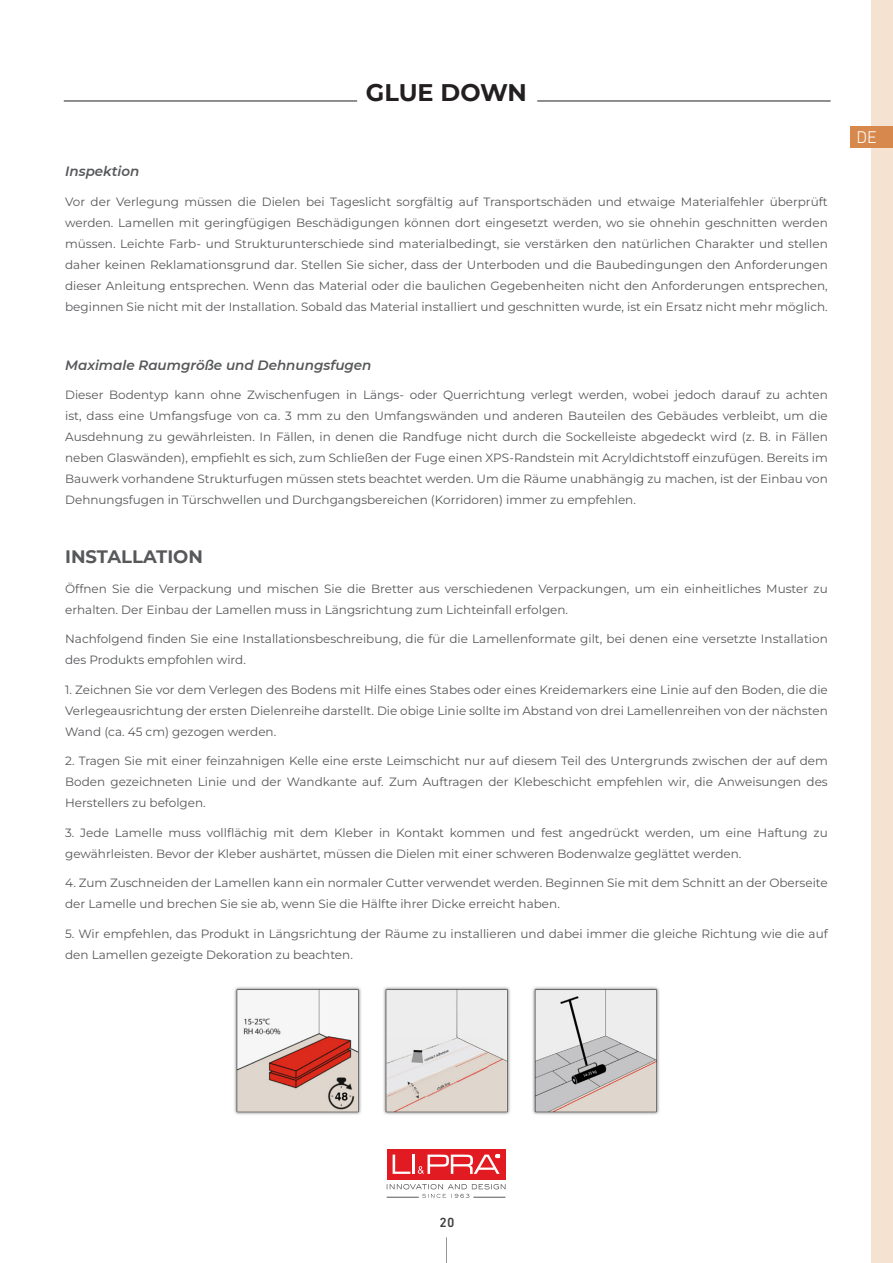
<style>
.page{position:relative;width:893px;height:1263px;background:#fff}
.page>*{position:absolute;margin:0;border:0;box-sizing:border-box;transform-origin:0 0}
.t1{font:700 24px "Montserrat";letter-spacing:-.005em;color:#231f20}
.t2{font:700 18px "Montserrat";color:#57585a}
.t3{font:300 17.25px "DIN Next LT Pro";color:#fff}
.t4{font:italic 600 13.5px "Montserrat";color:#57585a}
.t5{font:500 13.5px "DIN Next LT Pro";color:#3e3e3f}
.t6{font:12px/21px "Montserrat";color:#57585a}
</style>
<div class="page">
<div style="left:872px;top:0;width:21px;height:1263px;background:#f5e2d1"></div>
<svg style="left:446px;top:1237px;width:1px;height:26px"></svg>
<div style="left:387px;top:1149px;width:118px;height:31px;background:#e21a21"></div>
<svg style="left:393px;top:1154px;width:17px;height:20px"></svg>
<hr style="left:412px;top:1154px;width:2px;height:20px;background:#fff">
<svg style="left:418px;top:1154px;width:82px;height:20px"></svg>
<svg style="left:387px;top:1184px;width:118px;height:14px"></svg>
<div style="left:850px;top:126px;width:43px;height:22px;background:#d7894d"></div>
<hr style="left:537px;top:101px;width:294px;height:1px;background:#231f20">
<hr style="left:64px;top:101px;width:293px;height:1px;background:#231f20">
<img style="left:234px;top:987px;width:426px;height:128px">
<h1 class="t1" style="left:366px;top:75px;width:163px">GLUE DOWN</h1>
<p class="t4" style="left:65px;top:162px;width:76px">Inspektion</p>
<p class="t6" style="left:65px;top:190px;width:764px;text-align:justify">Vor der Verlegung müssen die Dielen bei Tageslicht sorgfältig auf Transportschäden und etwaige Materialfehler überprüft werden. Lamellen mit geringfügigen Beschädigungen können dort eingesetzt werden, wo sie ohnehin geschnitten werden müssen. Leichte Farb- und Strukturunterschiede sind materialbedingt, sie verstärken den natürlichen Charakter und stellen daher keinen Reklamationsgrund dar. Stellen Sie sicher, dass der Unterboden und die Baubedingungen den Anforderungen dieser Anleitung entsprechen. Wenn das Material oder die baulichen Gegebenheiten nicht den Anforderungen entsprechen, beginnen Sie nicht mit der Installation. Sobald das Material installiert und geschnitten wurde, ist ein Ersatz nicht mehr möglich.</p>
<p class="t4" style="left:65px;top:355px;width:308px">Maximale Raumgröße und Dehnungsfugen</p>
<p class="t6" style="left:65px;top:384px;width:764px;text-align:justify">Dieser Bodentyp kann ohne Zwischenfugen in Längs- oder Querrichtung verlegt werden, wobei jedoch darauf zu achten ist, dass eine Umfangsfuge von ca. 3 mm zu den Umfangswänden und anderen Bauteilen des Gebäudes verbleibt, um die Ausdehnung zu gewährleisten. In Fällen, in denen die Randfuge nicht durch die Sockelleiste abgedeckt wird (z. B. in Fällen neben Glaswänden), empfiehlt es sich, zum Schließen der Fuge einen XPS-Randstein mit Acryldichtstoff einzufügen. Bereits im Bauwerk vorhandene Strukturfugen müssen stets beachtet werden. Um die Räume unabhängig zu machen, ist der Einbau von Dehnungsfugen in Türschwellen und Durchgangsbereichen (Korridoren) immer zu empfehlen.</p>
<p class="t2" style="left:65px;top:544px;width:139px">INSTALLATION</p>
<p class="t6" style="left:65px;top:578px;width:764px">Öffnen Sie die Verpackung und mischen Sie die Bretter aus verschiedenen Verpackungen, um ein einheitliches Muster zu erhalten. Der Einbau der Lamellen muss in Längsrichtung zum Lichteinfall erfolgen.</p>
<p class="t6" style="left:65px;top:628px;width:764px">Nachfolgend finden Sie eine Installationsbeschreibung, die für die Lamellenformate gilt, bei denen eine versetzte Installation des Produkts empfohlen wird.</p>
<p class="t6" style="left:65px;top:679px;width:764px;text-align:justify">1. Zeichnen Sie vor dem Verlegen des Bodens mit Hilfe eines Stabes oder eines Kreidemarkers eine Linie auf den Boden, die die Verlegeausrichtung der ersten Dielenreihe darstellt. Die obige Linie sollte im Abstand von drei Lamellenreihen von der nächsten Wand (ca. 45 cm) gezogen werden.</p>
<p class="t6" style="left:65px;top:750px;width:764px;text-align:justify">2. Tragen Sie mit einer feinzahnigen Kelle eine erste Leimschicht nur auf diesem Teil des Untergrunds zwischen der auf dem Boden gezeichneten Linie und der Wandkante auf. Zum Auftragen der Klebeschicht empfehlen wir, die Anweisungen des Herstellers zu befolgen.</p>
<p class="t6" style="left:65px;top:822px;width:764px">3. Jede Lamelle muss vollflächig mit dem Kleber in Kontakt kommen und fest angedrückt werden, um eine Haftung zu gewährleisten. Bevor der Kleber aushärtet, müssen die Dielen mit einer schweren Bodenwalze geglättet werden.</p>
<p class="t6" style="left:65px;top:872px;width:764px">4. Zum Zuschneiden der Lamellen kann ein normaler Cutter verwendet werden. Beginnen Sie mit dem Schnitt an der Oberseite der Lamelle und brechen Sie sie ab, wenn Sie die Hälfte ihrer Dicke erreicht haben.</p>
<p class="t6" style="left:65px;top:923px;width:764px">5. Wir empfehlen, das Produkt in Längsrichtung der Räume zu installieren und dabei immer die gleiche Richtung wie die auf den Lamellen gezeigte Dekoration zu beachten.</p>
<h3 class="t3" style="left:856px;top:127px;width:22px">DE</h3>
<p class="t5" style="left:440px;top:1215px;width:16px">20</p>
</div>
